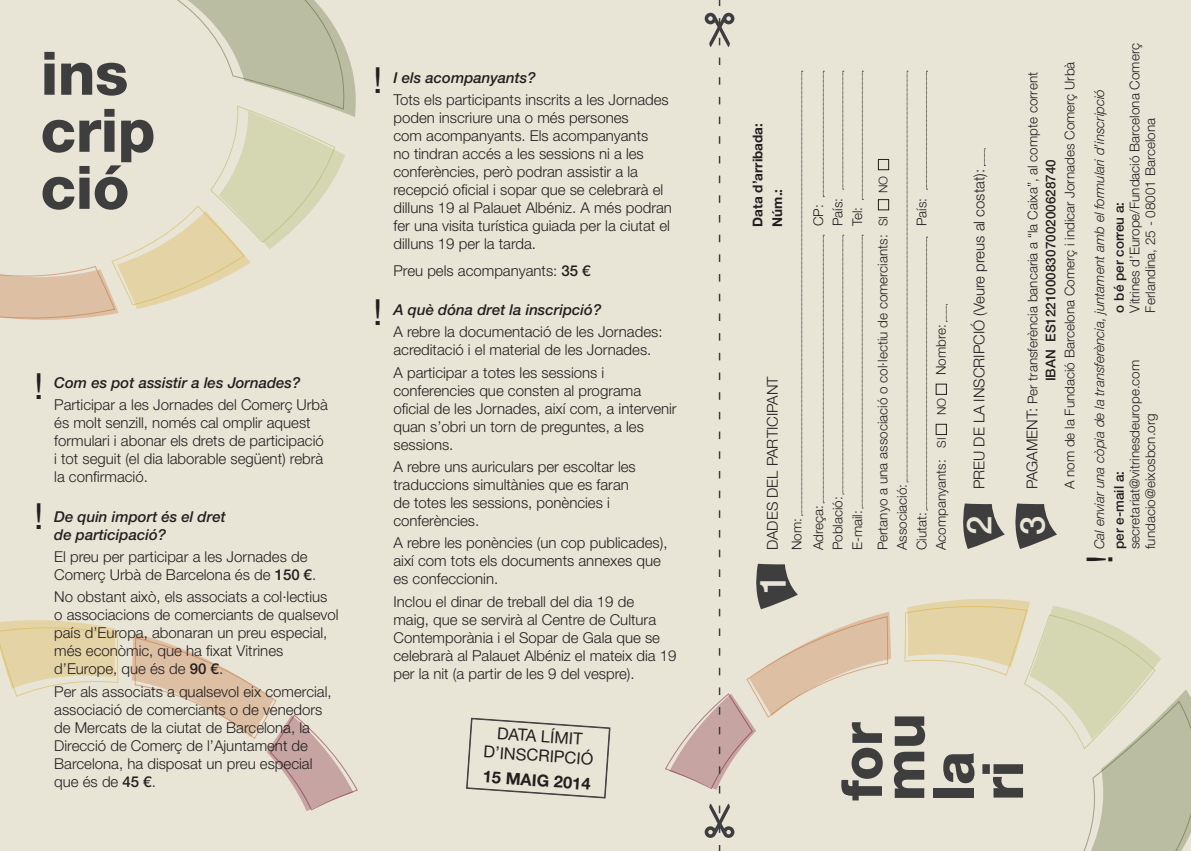
<style>
.page{position:relative;width:1191px;height:851px;background:#fff}
.page>*{position:absolute;margin:0;border:0;box-sizing:border-box;transform-origin:0 0}
.t1{font:800 60px/57px "Helvetica Neue LT Std";letter-spacing:-.01em;color:#3e3e3f}
.t2{font:800 56.85px/42.3px "Helvetica Neue LT Std";letter-spacing:-.01em;color:#3e3e3f}
.participants{font:500 36.45px "Helvetica Neue LT Std";color:#e9e5d6}
.texte_base{font:36px "Helvetica Neue LT Std";color:#231f20}
.participants-2{font:500 34.5px "Helvetica Neue LT Std";color:#e9e5d6}
.texte_base-2{font:16.5px/19.5px "Helvetica Neue LT Std";color:#231f20;text-align:center}
.texte_base-3{font:700 16.5px "Helvetica Neue LT Std";color:#231f20}
.texte_base-4{font:300 15px/18px "Helvetica Neue LT Std";color:#231f20}
.texte_base-5{font:italic 500 15px/18px "Helvetica Neue LT Std";color:#231f20}
.participants-3{font:300 13.5px "Helvetica Neue LT Std";color:#231f20}
.texte_base-6{font:300 13.5px/18px "Helvetica Neue LT Std";color:#231f20}
.texte_base-7{font:italic 300 13.5px "Helvetica Neue LT Std";letter-spacing:-.005em;color:#231f20}
.participants-4{font:500 13.5px "Helvetica Neue LT Std";color:#231f20}
.participants-5{font:700 13.5px "Helvetica Neue LT Std";color:#231f20}
.participants-6{font:300 12px "Helvetica Neue LT Std";color:#231f20}
.s1{font-weight:500}
.s2{font-size:12px}
.s3{font-size:15px}
</style>
<div class="page">
<div style="left:0;top:0;width:1191px;height:850px;background:#e9e5d6"></div>
<svg style="left:0;top:0;width:356px;height:320px"></svg>
<svg style="left:904px;top:599px;width:287px;height:251px"></svg>
<svg style="left:132px;top:633px;width:226px;height:178px"></svg>
<svg style="left:0;top:620px;width:119px;height:77px"></svg>
<svg style="left:963px;top:503px;width:41px;height:46px"></svg>
<svg style="left:1015px;top:503px;width:42px;height:46px"></svg>
<svg style="left:466px;top:717px;width:144px;height:81px"></svg>
<svg style="left:906px;top:71px;width:2px;height:411px"></svg>
<svg style="left:926px;top:237px;width:1px;height:273px"></svg>
<svg style="left:946px;top:304px;width:1px;height:18px"></svg>
<svg style="left:926px;top:71px;width:1px;height:119px"></svg>
<svg style="left:665px;top:0;width:226px;height:850px"></svg>
<div style="left:936px;top:424px;width:10px;height:10px;border:1px solid #231f20"></div>
<div style="left:878px;top:199px;width:10px;height:11px;background:#e9e5d6"></div>
<div style="left:878px;top:199px;width:11px;height:11px;border:1px solid #231f20"></div>
<div style="left:878px;top:159px;width:10px;height:11px;background:#e9e5d6"></div>
<div style="left:878px;top:159px;width:11px;height:11px;border:1px solid #231f20"></div>
<svg style="left:984px;top:149px;width:1px;height:17px"></svg>
<p class="t1" style="left:41px;top:45px;width:116px">ins crip ció</p>
<p class="texte_base" style="left:34px;top:364px;width:11px">!</p>
<p class="texte_base" style="left:34px;top:495px;width:11px">!</p>
<p class="texte_base-5" style="left:54px;top:373px;width:248px">Com es pot assistir a les Jornades?</p>
<p class="texte_base-4" style="left:54px;top:396px;width:275px">Participar a les Jornades del Comerç Urbà és molt senzill, només cal omplir aquest formulari i abonar els drets de participació i tot seguit (el dia laborable següent) rebrà la confirmació.</p>
<p class="texte_base-5" style="left:54px;top:507px;width:173px">De quin import és el dret de participació?</p>
<p class="texte_base-4" style="left:54px;top:547px;width:264px">El preu per participar a les Jornades de<br>Comerç Urbà de Barcelona és de <span class="s1">150 €</span>.</p>
<p class="texte_base-4" style="left:54px;top:587px;width:286px">No obstant això, els associats a col·lectius o associacions de comerciants de qualsevol país d’Europa, abonaran un preu especial, més econòmic, que ha fixat Vitrines d’Europe, que és de <span class="s1">90 €</span>.</p>
<p class="texte_base-4" style="left:54px;top:682px;width:279px">Per als associats a qualsevol eix comercial, associació de comerciants o de venedors de Mercats de la ciutat de Barcelona, la Direcció de Comerç de l’Ajuntament de Barcelona, ha disposat un preu especial que és de <span class="s1">45 €</span>.</p>
<p class="texte_base" style="left:373px;top:58px;width:11px">!</p>
<p class="texte_base-5" style="left:393px;top:68px;width:144px">I els acompanyants?</p>
<p class="texte_base-4" style="left:393px;top:90px;width:280px">Tots els participants inscrits a les Jornades poden inscriure una o més persones<br>com acompanyants. Els acompanyants<br>no tindran accés a les sessions ni a les conferències, però podran assistir a la recepció oficial i sopar que se celebrarà el dilluns 19 al Palauet Albéniz. A més podran fer una visita turística guiada per la ciutat el dilluns 19 per la tarda.</p>
<p class="texte_base-4" style="left:393px;top:261px;width:199px">Preu pels acompanyants: <span class="s1">35 €</span></p>
<p class="texte_base-5" style="left:393px;top:300px;width:209px">A què dóna dret la inscripció?</p>
<p class="texte_base-4" style="left:393px;top:322px;width:270px">A rebre la documentació de les Jornades: acreditació i el material de les Jornades.</p>
<p class="texte_base-4" style="left:393px;top:363px;width:285px">A participar a totes les sessions i conferencies que consten al programa oficial de les Jornades, així com, a intervenir quan s’obri un torn de preguntes, a les sessions.</p>
<p class="texte_base-4" style="left:393px;top:457px;width:244px">A rebre uns auriculars per escoltar les traduccions simultànies que es faran de totes les sessions, ponències i conferències.</p>
<p class="texte_base-4" style="left:393px;top:533px;width:275px">A rebre les ponències (un cop publicades), així com tots els documents annexes que es confeccionin.</p>
<p class="texte_base-4" style="left:393px;top:591px;width:284px">Inclou el dinar de treball del dia 19 de<br>maig, que se servirà al Centre de Cultura Contemporània i el Sopar de Gala que se celebrarà al Palauet Albéniz el mateix dia 19 per la nit (a partir de les 9 del vespre).</p>
<p class="texte_base" style="left:373px;top:290px;width:11px">!</p>
<p class="texte_base-2" style="left:485px;top:722px;width:111px;rotate:4deg">DATA LÍMIT<br>D’INSCRIPCIÓ</p>
<p class="texte_base-3" style="left:483px;top:766px;width:109px;rotate:4deg">15 MAIG 2014</p>
<p class="participants-5" style="left:749px;top:227px;width:105px;rotate:-90deg">Data d’arribada:</p>
<p class="participants-5" style="left:769px;top:227px;width:39px;rotate:-90deg">Núm.:</p>
<p class="participants-3" style="left:810px;top:226px;width:23px;rotate:-90deg">CP:</p>
<p class="participants-3" style="left:829px;top:226px;width:30px;rotate:-90deg">País:</p>
<p class="participants-3" style="left:849px;top:226px;width:21px;rotate:-90deg">Tel:</p>
<p class="texte_base-4" style="left:763px;top:550px;width:176px;rotate:-90deg">DADES DEL PARTICIPANT</p>
<p class="participants-3" style="left:788px;top:550px;width:34px;rotate:-90deg">Nom:</p>
<p class="participants-3" style="left:829px;top:550px;width:56px;rotate:-90deg">Població:</p>
<p class="participants-3" style="left:810px;top:550px;width:47px;rotate:-90deg">Adreça:</p>
<p class="participants-3" style="left:849px;top:550px;width:42px;rotate:-90deg">E-mail:</p>
<p class="participants" style="left:751px;top:593px;width:22px;rotate:-90deg">1</p>
<p class="participants-6" style="left:876px;top:193px;width:19px;rotate:-90deg">NO</p>
<p class="participants-6" style="left:876px;top:226px;width:12px;rotate:-90deg">SI</p>
<p class="participants-3" style="left:874px;top:550px;width:317px;rotate:-90deg">Pertanyo a una associació o col·lectiu de comerciants:</p>
<p class="participants-3" style="left:894px;top:550px;width:68px;rotate:-90deg">Associació:</p>
<p class="participants-3" style="left:913px;top:226px;width:30px;rotate:-90deg">País:</p>
<p class="participants-3" style="left:913px;top:550px;width:40px;rotate:-90deg">Ciutat:</p>
<p class="participants-3" style="left:932px;top:375px;width:52px;rotate:-90deg">Nombre:</p>
<p class="participants-6" style="left:934px;top:415px;width:19px;rotate:-90deg">NO</p>
<p class="participants-3" style="left:932px;top:550px;width:114px;rotate:-90deg">Acompanyants: <span class="s2">SI</span></p>
<p class="texte_base-4" style="left:970px;top:489px;width:322px;rotate:-90deg">PREU DE LA INSCRIPCIÓ (Veure preus al costat):</p>
<p class="texte_base-6" style="left:1023px;top:381px;width:310px;text-indent:-108px;rotate:-90deg"><span class="s3">PAGAMENT:</span> Per transferència bancaria a “la Caixa”, al compte corrent<br><span class="s1">IBAN ES1221000830700200628740</span></p>
<p class="texte_base-6" style="left:1060px;top:489px;width:429px;rotate:-90deg">A nom de la Fundació Barcelona Comerç i indicar Jornades Comerç Urbà</p>
<p class="participants-2" style="left:958px;top:535px;width:21px;rotate:-90deg">2</p>
<p class="participants-2" style="left:1011px;top:535px;width:21px;rotate:-90deg">3</p>
<p class="participants-3" style="left:1126px;top:312px;width:270px;rotate:-90deg">Vitrines d’Europe/Fundació Barcelona Comerç</p>
<p class="texte_base-7" style="left:1091px;top:549px;width:461px;rotate:-90deg">Cal enviar una còpia de la transferència, juntament amb el formulari d’inscripció</p>
<p class="participants-3" style="left:1142px;top:312px;width:196px;rotate:-90deg">Ferlandina, 25 - 08001 Barcelona</p>
<p class="participants-4" style="left:1111px;top:312px;width:112px;rotate:-90deg">o bé per correu a:</p>
<p class="participants-3" style="left:1126px;top:549px;width:191px;rotate:-90deg">secretariat@vitrinesdeurope.com</p>
<p class="participants-3" style="left:1142px;top:549px;width:137px;rotate:-90deg">fundacio@eixosbcn.org</p>
<p class="participants-4" style="left:1111px;top:549px;width:79px;rotate:-90deg">per e-mail a:</p>
<p class="texte_base" style="left:1078px;top:563px;width:11px;rotate:-90deg">!</p>
<p class="t2" style="left:840px;top:801px;width:89px;rotate:-90deg">for mu</p>
<p class="t2" style="left:928px;top:801px;width:51px;line-height:49.3px;rotate:-90deg">la ri</p>
</div>
